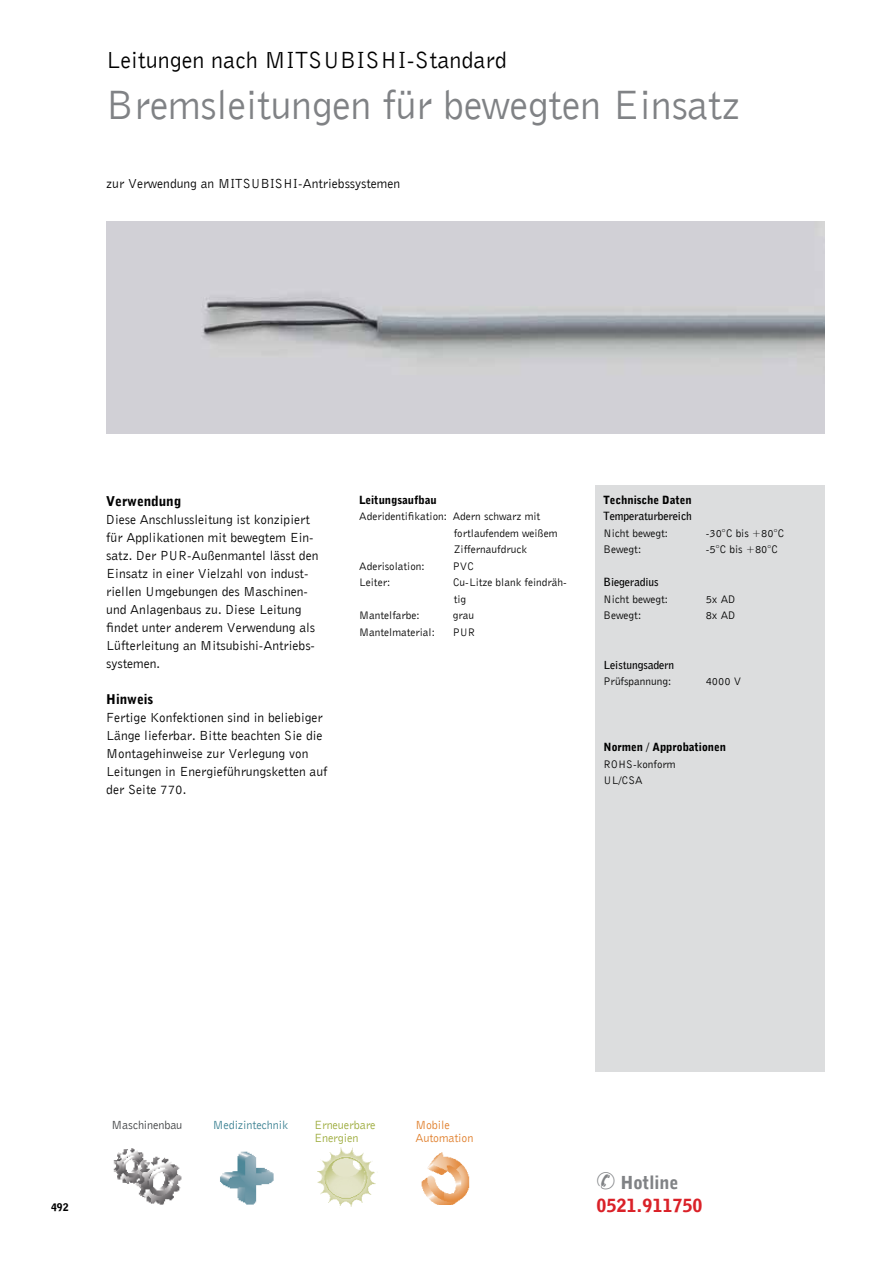
<style>
.page{position:relative;width:893px;height:1263px;background:#fff}
.page>*{position:absolute;margin:0;border:0;box-sizing:border-box;transform-origin:0 0}
.t1{font:42px "Bell Gothic BT Roman";letter-spacing:-.01em;color:#808285}
.t2{font:24px "Bell Gothic BT Roman";color:#000}
.t3{font:18px/22.5px "Bell Gothic BT Black";color:#da2128}
.t4{font:13.5px/18px "Bell Gothic BT Roman";color:#000}
.t5{font:13.5px "Bell Gothic BT Black";color:#000}
.t6{font:12.15px/12.9px "Bell Gothic BT Roman";letter-spacing:-.01em;color:#9cab3b}
.t7{font:12.15px/12.9px "Bell Gothic BT Roman";letter-spacing:-.01em;color:#e07e2a}
.t8{font:12.15px "Bell Gothic BT Roman";letter-spacing:-.01em;color:#3c8293}
.t9{font:12.15px "Bell Gothic BT Roman";letter-spacing:-.01em;color:#414345}
.t10{font:11.25px/16.5px "Bell Gothic BT Roman";color:#000}
.t11{font:11.25px "Bell Gothic BT Black";color:#000}
.t12{font:11.25px "Bell Gothic BT Bold";color:#000}
.t13{font:10.5px "Bell Gothic BT Black";color:#000}
.s1{color:#808285}
</style>
<div class="page">
<img style="left:113px;top:1148px;width:69px;height:57px">
<img style="left:220px;top:1151px;width:54px;height:54px">
<img style="left:317px;top:1147px;width:59px;height:60px">
<img style="left:421px;top:1152px;width:49px;height:53px">
<div style="left:595px;top:485px;width:230px;height:586px;background:#dcddde"></div>
<img style="left:106px;top:221px;width:719px;height:213px">
<h2 class="t2" style="left:106px;top:45px;width:402px">Leitungen nach MITSUBISHI-Standard</h2>
<h1 class="t1" style="left:106px;top:79px;width:635px">Bremsleitungen für bewegten Einsatz</h1>
<p class="t4" style="left:106px;top:174px;width:295px">zur Verwendung an MITSUBISHI-Antriebssystemen</p>
<p class="t5" style="left:106px;top:492px;width:77px">Verwendung</p>
<p class="t4" style="left:106px;top:510px;width:214px">Diese Anschlussleitung ist konzipiert für Applikationen mit bewegtem Ein&shy;satz. Der PUR-Außenmantel lässt den Einsatz in einer Vielzahl von indust&shy;riellen Umgebungen des Maschinen&shy;und Anlagenbaus zu. Diese Leitung findet unter anderem Verwendung als Lüfterleitung an Mitsubishi-Antriebs&shy;systemen.</p>
<p class="t5" style="left:106px;top:690px;width:49px">Hinweis</p>
<p class="t4" style="left:106px;top:708px;width:223px">Fertige Konfektionen sind in beliebiger Länge lieferbar. Bitte beachten Sie die Montagehinweise zur Verlegung von Leitungen in Energieführungsketten auf der Seite 770.</p>
<p class="t11" style="left:359px;top:493px;width:79px">Leitungsaufbau</p>
<p class="t10" style="left:359px;top:508px;width:183px">Aderidentifikation: Adern schwarz mit</p>
<p class="t10" style="left:454px;top:525px;width:105px">fortlaufendem weißem</p>
<p class="t10" style="left:454px;top:541px;width:75px">Ziffernaufdruck</p>
<p class="t10" style="left:359px;top:558px;width:67px">Aderisolation:</p>
<p class="t10" style="left:453px;top:558px;width:23px">PVC</p>
<p class="t10" style="left:359px;top:574px;width:33px">Leiter:</p>
<p class="t10" style="left:453px;top:574px;width:115px">Cu-Litze blank feindräh&shy;tig</p>
<p class="t10" style="left:359px;top:607px;width:62px">Mantelfarbe:</p>
<p class="t10" style="left:453px;top:607px;width:23px">grau</p>
<p class="t10" style="left:359px;top:624px;width:77px">Mantelmaterial:</p>
<p class="t10" style="left:453px;top:624px;width:24px">PUR</p>
<p class="t11" style="left:604px;top:493px;width:89px">Technische Daten</p>
<p class="t12" style="left:604px;top:509px;width:89px">Temperaturbereich</p>
<p class="t10" style="left:604px;top:525px;width:66px">Nicht bewegt:</p>
<p class="t10" style="left:706px;top:525px;width:80px">-30°C bis +80°C</p>
<p class="t10" style="left:604px;top:541px;width:39px">Bewegt:</p>
<p class="t10" style="left:706px;top:541px;width:74px">-5°C bis +80°C</p>
<p class="t12" style="left:604px;top:575px;width:57px">Biegeradius</p>
<p class="t10" style="left:604px;top:591px;width:66px">Nicht bewegt:</p>
<p class="t10" style="left:706px;top:591px;width:31px">5x AD</p>
<p class="t10" style="left:604px;top:607px;width:39px">Bewegt:</p>
<p class="t10" style="left:706px;top:607px;width:31px">8x AD</p>
<p class="t12" style="left:604px;top:657px;width:72px">Leistungsadern</p>
<p class="t10" style="left:604px;top:673px;width:69px">Prüfspannung:</p>
<p class="t10" style="left:706px;top:673px;width:37px">4000 V</p>
<p class="t11" style="left:604px;top:740px;width:124px">Normen / Approbationen</p>
<p class="t10" style="left:604px;top:756px;width:74px">ROHS-konform<br>UL/CSA</p>
<p class="t13" style="left:51px;top:1201px;width:19px">492</p>
<p class="t9" style="left:111px;top:1117px;width:72px">Maschinenbau</p>
<p class="t8" style="left:213px;top:1117px;width:77px">Medizintechnik</p>
<p class="t6" style="left:314px;top:1118px;width:63px">Erneuerbare<br>Energien</p>
<p class="t7" style="left:415px;top:1118px;width:59px">Mobile<br>Automation</p>
<h3 class="t3" style="left:596px;top:1171px;width:108px"><span class="s1">✆ Hotline<br></span>0521.911750</h3>
</div>
